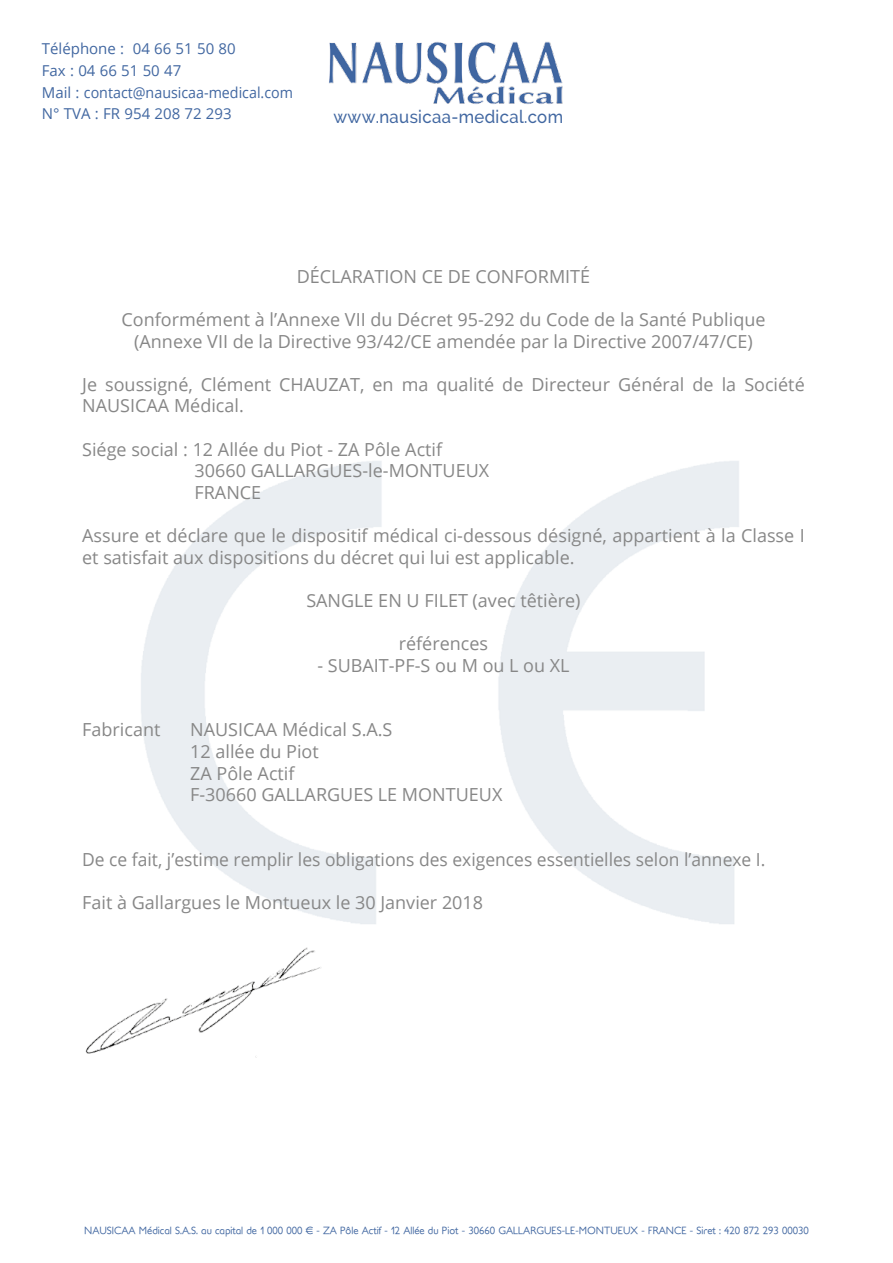
<style>
.page{position:relative;width:893px;height:1263px;background:#fff}
.page>*{position:absolute;margin:0;border:0;box-sizing:border-box;transform-origin:0 0}
.t1{font:18px/21.6px "Open Sans";color:#878787}
.t2{font:500 18px "Raleway";letter-spacing:.02em;color:#4167a1;scale:.93 1}
.t3{font:15px/21.8px "Open Sans";color:#4167a1}
.t4{font:10.5px "Soft Elegance";color:#4167a1}
</style>
<div class="page">
<img style="left:329px;top:41px;width:234px;height:63px">
<img style="left:85px;top:947px;width:237px;height:110px">
<p class="t3" style="left:42px;top:37px;width:253px">Téléphone : 04 66 51 50 80<br>Fax : 04 66 51 50 47<br>Mail : contact@nausicaa-medical.com<br>N° TVA : FR 954 208 72 293</p>
<p class="t2" style="left:333px;top:106px;width:248px">www.nausicaa-medical.com</p>
<p class="t1" style="left:297px;top:265px;width:295px">DÉCLARATION CE DE CONFORMITÉ</p>
<p class="t1" style="left:121px;top:308px;width:646px;text-align:center">Conformément à l’Annexe VII du Décret 95-292 du Code de la Santé Publique (Annexe VII de la Directive 93/42/CE amendée par la Directive 2007/47/CE)</p>
<p class="t1" style="left:82px;top:373px;width:724px">Je soussigné, Clément CHAUZAT, en ma qualité de Directeur Général de la Société<br>NAUSICAA Médical.</p>
<p class="t1" style="left:195px;top:438px;width:296px;text-indent:-112px">Siége social : 12 Allée du Piot - ZA Pôle Actif<br>30660 GALLARGUES-le-MONTUEUX<br>FRANCE</p>
<p class="t1" style="left:82px;top:524px;width:724px">Assure et déclare que le dispositif médical ci-dessous désigné, appartient à la Classe I et satisfait aux dispositions du décret qui lui est applicable.</p>
<p class="t1" style="left:306px;top:589px;width:276px">SANGLE EN U FILET (avec têtière)</p>
<p class="t1" style="left:399px;top:632px;width:91px">références</p>
<p class="t1" style="left:317px;top:654px;width:254px">- SUBAIT-PF-S ou M ou L ou XL</p>
<p class="t1" style="left:82px;top:719px;width:80px">Fabricant</p>
<p class="t1" style="left:190px;top:719px;width:314px">NAUSICAA Médical S.A.S<br>12 allée du Piot<br>ZA Pôle Actif<br>F-30660 GALLARGUES LE MONTUEUX</p>
<p class="t1" style="left:82px;top:848px;width:685px">De ce fait, j’estime remplir les obligations des exigences essentielles selon l’annexe I.</p>
<p class="t1" style="left:82px;top:891px;width:402px">Fait à Gallargues le Montueux le 30 Janvier 2018</p>
<p class="t4" style="left:84px;top:1224px;width:726px">NAUSICAA Médical S.A.S. au capital de 1 000 000 € - ZA Pôle Actif - 12 Allée du Piot - 30660 GALLARGUES-LE-MONTUEUX - FRANCE - Siret : 420 872 293 00030</p>
</div>
